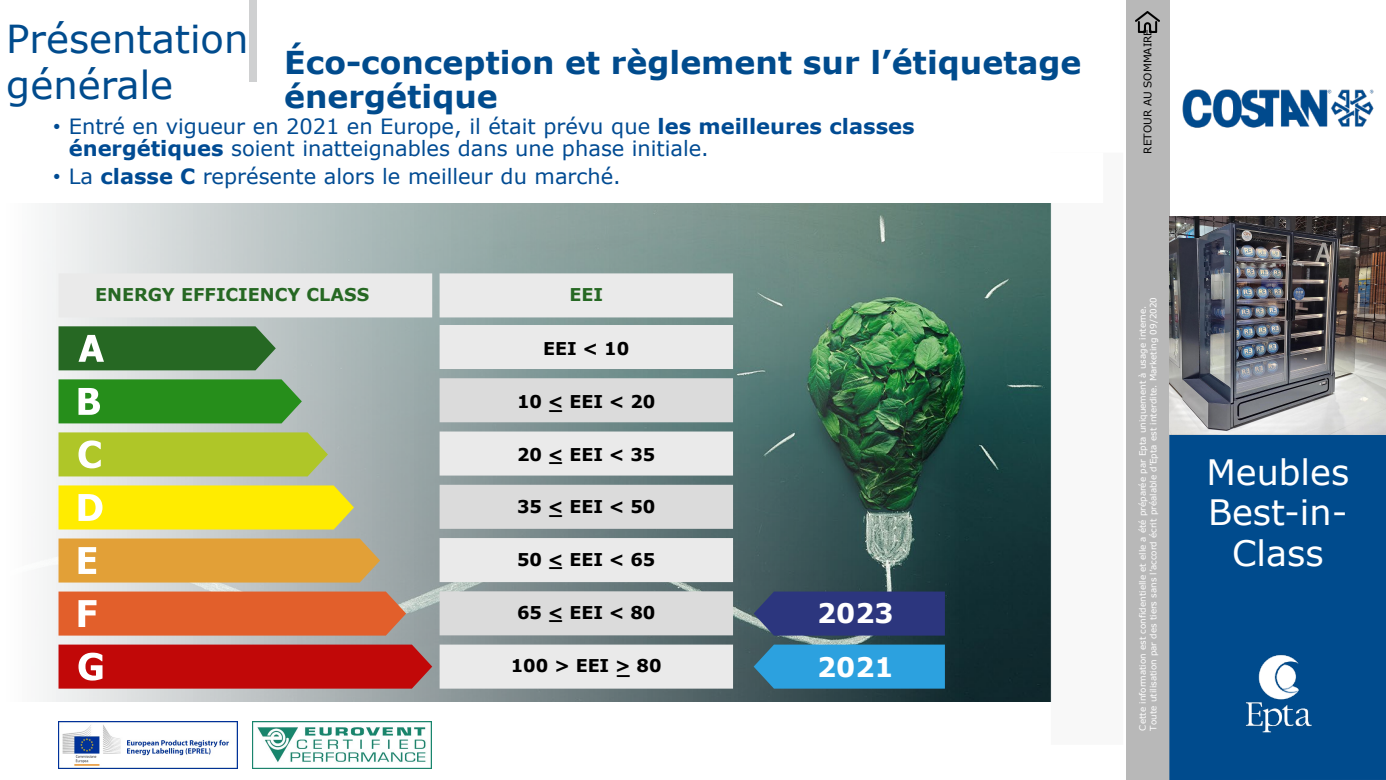
<style>
.page{position:relative;width:1386px;height:780px;background:#fff}
.page>*{position:absolute;margin:0;border:0;box-sizing:border-box;transform-origin:0 0}
.t1{font:38.5px/46.2px "Verdana";color:#004b8d}
.t2{font:35px/40.2px "Verdana";color:#fff;text-align:center}
.t3{font:700 31.5px/34px "Verdana";color:#004b8d}
.t4{font:700 26.86px "Verdana";color:#fff}
.t5{font:21px/22.7px "Verdana";color:#004b93}
.t6{font:700 17.59px "Verdana";letter-spacing:-.005em;color:#000}
.t7{font:700 17.59px "Verdana";color:#266823}
.t8{font:10.5px "Verdana";color:#000}
.t9{font:8.75px/10.5px "Verdana";letter-spacing:.005em;color:#fff}
.s1{font-family:"Arial"}
.s2{font-weight:700}
</style>
<div class="page">
<div style="left:1126px;top:0;width:43px;height:779px;background:#b8b8b8"></div>
<img style="left:1182px;top:89px;width:192px;height:39px">
<div style="left:1169px;top:433px;width:216px;height:346px;background:#004b8d"></div>
<img style="left:1245px;top:654px;width:67px;height:79px">
<img style="left:1135px;top:12px;width:24px;height:21px">
<img style="left:1169px;top:216px;width:216px;height:218px">
<div style="left:250px;top:0;width:7px;height:82px;background:#cfd0d1"></div>
<svg style="left:43px;top:203px;width:1007px;height:499px;background:#718984"></svg>
<img style="left:252px;top:721px;width:179px;height:47px">
<svg style="left:58px;top:326px;width:218px;height:44px;background:#377334"></svg>
<svg style="left:753px;top:591px;width:191px;height:44px;background:#2e397c"></svg>
<svg style="left:753px;top:644px;width:191px;height:44px;background:#2d9cd6"></svg>
<svg style="left:58px;top:379px;width:244px;height:44px;background:#36952d"></svg>
<div style="left:439px;top:325px;width:294px;height:44px;background:#eaeaea"></div>
<div style="left:439px;top:273px;width:294px;height:44px;background:#eaeaea"></div>
<div style="left:58px;top:273px;width:374px;height:44px;background:#eaeaea"></div>
<div style="left:439px;top:378px;width:294px;height:44px;background:#dbdbdb"></div>
<div style="left:439px;top:431px;width:294px;height:44px;background:#eaeaea"></div>
<div style="left:439px;top:484px;width:294px;height:44px;background:#dbdbdb"></div>
<div style="left:439px;top:538px;width:294px;height:44px;background:#eaeaea"></div>
<div style="left:439px;top:591px;width:294px;height:44px;background:#dbdbdb"></div>
<div style="left:439px;top:644px;width:294px;height:44px;background:#eaeaea"></div>
<svg style="left:58px;top:432px;width:270px;height:44px;background:#b1c735"></svg>
<svg style="left:58px;top:485px;width:296px;height:44px;background:#fbea10"></svg>
<svg style="left:58px;top:538px;width:322px;height:44px;background:#e0a341"></svg>
<svg style="left:58px;top:591px;width:348px;height:44px;background:#e06535"></svg>
<svg style="left:58px;top:644px;width:374px;height:44px;background:#c11515"></svg>
<img style="left:58px;top:721px;width:180px;height:47px">
<div style="left:1050px;top:153px;width:72px;height:591px;background:#f8f8f8;border:1px solid #f8f8f8"></div>
<div style="left:1px;top:153px;width:1101px;height:49px;background:#fff"></div>
<h1 class="t1" style="left:6px;top:16px;width:243px">Présentation générale</h1>
<h3 class="t3" style="left:284px;top:45px;width:798px">Éco-conception et règlement sur l’étiquetage énergétique</h3>
<h3 class="t5" style="left:69px;top:114px;width:847px;text-indent:-16px"><span class="s1">•</span> Entré en vigueur en 2021 en Europe, il était prévu que <span class="s2">les meilleures classes énergétiques</span> soient inatteignables dans une phase initiale.</h3>
<h3 class="t5" style="left:53px;top:165px;width:569px"><span class="s1">•</span> La <span class="s2">classe C</span> représente alors le meilleur du marché.</h3>
<h3 class="t7" style="left:95px;top:282px;width:275px">ENERGY EFFICIENCY CLASS</h3>
<h3 class="t7" style="left:569px;top:282px;width:35px">EEI</h3>
<h3 class="t6" style="left:543px;top:336px;width:87px">EEI &lt; 10</h3>
<h3 class="t6" style="left:517px;top:389px;width:140px">10 &lt; EEI &lt; 20</h3>
<h3 class="t6" style="left:517px;top:441px;width:140px">20 &lt; EEI &lt; 35</h3>
<h3 class="t6" style="left:517px;top:494px;width:140px">35 &lt; EEI &lt; 50</h3>
<h3 class="t6" style="left:517px;top:547px;width:140px">50 &lt; EEI &lt; 65</h3>
<h3 class="t6" style="left:517px;top:599px;width:140px">65 &lt; EEI &lt; 80</h3>
<h3 class="t6" style="left:511px;top:652px;width:152px">100 &gt; EEI &gt; 80</h3>
<h3 class="t6" style="left:549px;top:390px;width:14px">_</h3>
<h3 class="t6" style="left:549px;top:442px;width:14px">_</h3>
<h3 class="t6" style="left:549px;top:494px;width:14px">_</h3>
<h3 class="t6" style="left:549px;top:547px;width:14px">_</h3>
<h3 class="t6" style="left:549px;top:600px;width:14px">_</h3>
<h3 class="t6" style="left:617px;top:654px;width:14px">_</h3>
<h3 class="t4" style="left:817px;top:593px;width:78px">2023</h3>
<h3 class="t4" style="left:817px;top:647px;width:78px">2021</h3>
<p class="t8" style="left:1140px;top:153px;width:126px;rotate:-90deg">RETOUR AU SOMMAIRE</p>
<p class="t9" style="left:1137px;top:730px;width:434px;rotate:-90deg">Cette information est confidentielle et elle a été préparée par Epta uniquement à usage interne.<br>Toute utilisation par des tiers sans l’accord écrit préalable d’Epta est interdite. Marketing 09/2020</p>
<h2 class="t2" style="left:1206px;top:451px;width:144px">Meubles<br>Best-in-<br>Class</h2>
</div>
